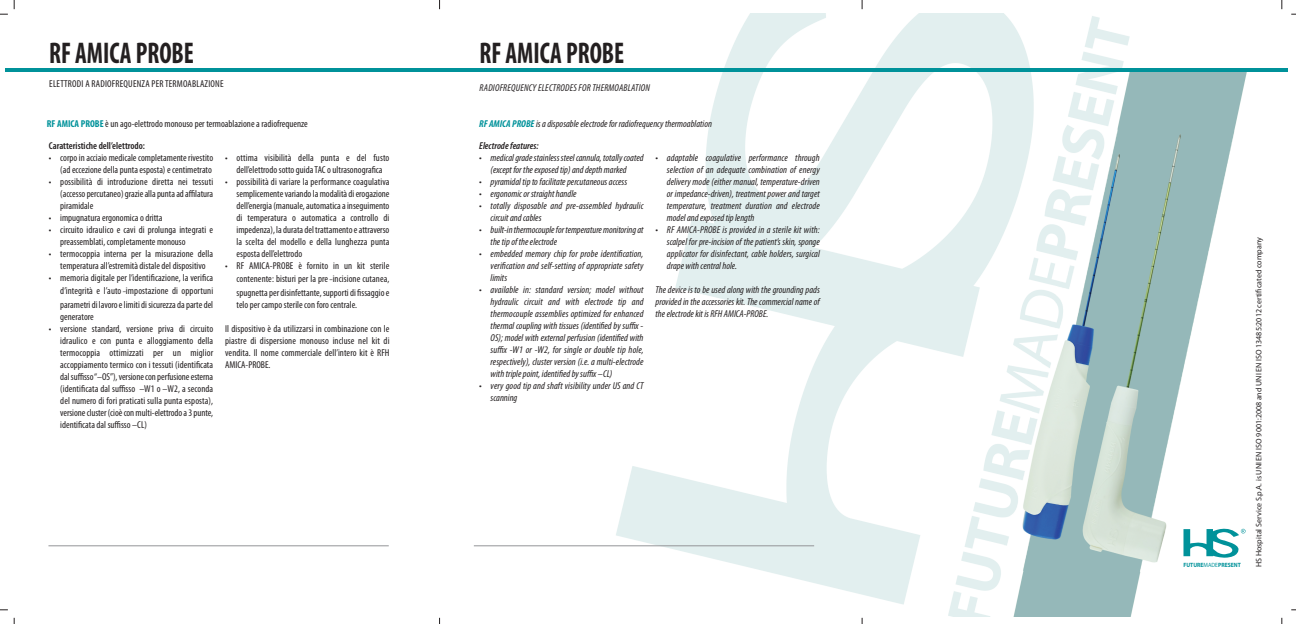
<style>
.page{position:relative;width:1296px;height:624px;background:#fff}
.page>*{position:absolute;margin:0;border:0;box-sizing:border-box;transform-origin:0 0}
.t1{font:700 condensed 30px "Myriad Pro";color:#231f20;scale:.85 1}
.t2{font:condensed 10px/12px "Myriad Pro";color:#231f20;text-align:justify}
.t3{font:italic condensed 10px/12px "Myriad Pro";color:#231f20;text-align:justify}
.t4{font:condensed 10px "Myriad Pro";letter-spacing:.02em;color:#231f20}
.t5{font:italic condensed 10px "Myriad Pro";letter-spacing:.02em;color:#231f20}
.t6{font:600 condensed 10px "Myriad Pro";color:#231f20}
.t7{font:italic 600 condensed 10px "Myriad Pro";color:#231f20}
.t8{font:8px "Myriad Pro";color:#231f20}
.t9{font:700 6.1px "Myriad";color:#00929a;scale:.92 1}
.s1{font-weight:700;color:#00929a}
.s2{font-family:"Notnorval Hmk";font-stretch:normal}
.s3{font-weight:400}
</style>
<div class="page">
<img style="left:473px;top:13px;width:774px;height:603px">
<hr style="left:474px;top:545px;width:340px;height:1px;background:#939598">
<hr style="left:48px;top:545px;width:341px;height:1px;background:#939598">
<hr style="left:6px;top:68px;width:1282px;height:4px;background:#00929a">
<img style="left:999px;top:124px;width:160px;height:456px">
<img style="left:1074px;top:116px;width:173px;height:461px">
<img style="left:1069px;top:138px;width:93px;height:420px">
<h1 class="t1" style="left:49px;top:35px;width:172px">RF AMICA PROBE</h1>
<p class="t4" style="left:49px;top:80px;width:176px">ELETTRODI A RADIOFREQUENZA PER TERMOABLAZIONE</p>
<h1 class="t1" style="left:479px;top:35px;width:172px">RF AMICA PROBE</h1>
<p class="t5" style="left:479px;top:84px;width:172px">RADIOFREQUENCY ELECTRODES FOR THERMOABLATION</p>
<p class="t2" style="left:47px;top:119px;width:262px"><span class="s1">RF AMICA PROBE</span> è un ago-elettrodo monouso per termoablazione a radiofrequenze</p>
<p class="t3" style="left:479px;top:119px;width:234px"><span class="s1">RF AMICA PROBE</span>is a disposable electrode for radiofrequency thermoablation</p>
<p class="t6" style="left:49px;top:139px;width:98px">Caratteristiche dell’elettrodo:</p>
<p class="t2" style="left:49px;top:152px;width:166px;text-align:right">• corpo in acciaio medicale completamente rivestito (ad eccezione della punta esposta) e centimetrato</p>
<p class="t2" style="left:60px;top:176px;width:154px;text-indent:-11px">• possibilità di introduzione diretta nei tessuti (accesso percutaneo) grazie alla punta ad affilatura piramidale</p>
<p class="t2" style="left:49px;top:212px;width:115px">• impugnatura ergonomica o dritta</p>
<p class="t2" style="left:60px;top:224px;width:154px;text-indent:-11px">• circuito idraulico e cavi di prolunga integrati e preassemblati, completamente monouso</p>
<p class="t2" style="left:49px;top:248px;width:166px;text-align:center">• termocoppia interna per la misurazione della temperatura all’estremità distale del dispositivo</p>
<p class="t2" style="left:60px;top:271px;width:154px;line-height:13.6px;text-indent:-11px">• memoria digitale per l’identificazione, la verifica d’integrità e l’auto<span class="s2">-</span>impostazione di opportuni parametri di lavoro e limiti di sicurezza da parte del</p>
<p class="t2" style="left:60px;top:311px;width:35px">generatore</p>
<p class="t2" style="left:60px;top:323px;width:154px;text-indent:-11px">• versione standard, versione priva di circuito idraulico e con punta e alloggiamento della termocoppia ottimizzati per un miglior accoppiamento termico con i tessuti (identificata dal suffisso “–OS”), versione con perfusione esterna (identificata dal suffisso –W1 o –W2, a seconda del numero di fori praticati sulla punta esposta), versione cluster (cioè con multi-elettrodo a 3 punte, identificata dal suffisso –CL)</p>
<p class="t2" style="left:225px;top:152px;width:166px;text-align:center">• ottima visibilità della punta e del fusto dell’elettrodo sotto guida TAC o ultrasonografica</p>
<p class="t2" style="left:236px;top:176px;width:154px;text-indent:-11px">• possibilità di variare la performance coagulativa semplicemente variando la modalità di erogazione dell’energia (manuale, automatica a inseguimento di temperatura o automatica a controllo di impedenza), la durata del trattamento e attraverso la scelta del modello e della lunghezza punta esposta dell’elettrodo</p>
<p class="t2" style="left:236px;top:259px;width:154px;line-height:13.6px;text-indent:-11px">• RF AMICA-PROBE è fornito in un kit sterile contenente: bisturi per la pre<span class="s2">-</span>incisione cutanea, spugnetta per disinfettante, supporti di fissaggio e</p>
<p class="t2" style="left:236px;top:299px;width:122px">telo per campo sterile con foro centrale.</p>
<p class="t2" style="left:225px;top:323px;width:166px">Il dispositivo è da utilizzarsi in combinazione con le piastre di dispersione monouso incluse nel kit di vendita. Il nome commerciale dell’intero kit è RFH AMICA-PROBE.</p>
<p class="t7" style="left:479px;top:139px;width:61px">Electrode features:</p>
<p class="t3" style="left:479px;top:152px;width:166px;text-align:center">• medical grade stainless steel cannula, totally coated (except for the exposed tip) and depth marked</p>
<p class="t3" style="left:479px;top:176px;width:149px">• pyramidal tip to facilitate percutaneous access</p>
<p class="t3" style="left:479px;top:188px;width:99px">• ergonomic or straight handle</p>
<p class="t3" style="left:490px;top:200px;width:154px;text-indent:-11px">• totally disposable and pre-assembled hydraulic circuit and cables</p>
<p class="t3" style="left:490px;top:224px;width:154px;text-indent:-11px">• built-in thermocouple for temperature monitoring at the tip of the electrode</p>
<p class="t3" style="left:490px;top:248px;width:154px;text-indent:-11px">• embedded memory chip for probe identification, verification and self-setting of appropriate safety limits</p>
<p class="t3" style="left:490px;top:284px;width:154px;text-indent:-11px">• available in: standard version; model without hydraulic circuit and with electrode tip and thermocouple assemblies optimized for enhanced thermal coupling with tissues (identified by suffix - OS); model with external perfusion (identified with suffix -W1 or -W2, for single or double tip hole, respectively), cluster version (i.e. a multi-electrode with triple point, identified by suffix –CL)</p>
<p class="t3" style="left:490px;top:380px;width:154px;text-indent:-11px">• very good tip and shaft visibility under US and CT scanning</p>
<p class="t3" style="left:667px;top:152px;width:154px;text-indent:-11px">• adaptable coagulative performance through selection of an adequate combination of energy delivery mode (either manual, temperature-driven or impedance-driven), treatment power and target temperature, treatment duration and electrode model and exposed tip length</p>
<p class="t3" style="left:667px;top:224px;width:154px;text-indent:-11px">• RF AMICA-PROBE is provided in a sterile kit with: scalpel for pre-incision of the patient’s skin, sponge applicator for disinfectant, cable holders, surgical drape with central hole.</p>
<p class="t3" style="left:655px;top:284px;width:166px">The device is to be used along with the grounding pads provided in the accessories kit. The commercial name of the electrode kit is RFH AMICA-PROBE.</p>
<p class="t9" style="left:1183px;top:561px;width:64px">FUTURE<span class="s3">MADE</span> PRESENT</p>
<p class="t9" style="left:1182px;top:561px;width:64px">FUTURE <span class="s3">MADE</span>PRESENT</p>
<p class="t8" style="left:1255px;top:567px;width:331px;rotate:-90deg">HS Hospital Service S.p.A. is UNI EN ISO 9001:2008 and UNI EN ISO 13485:2012 certificated company</p>
</div>
